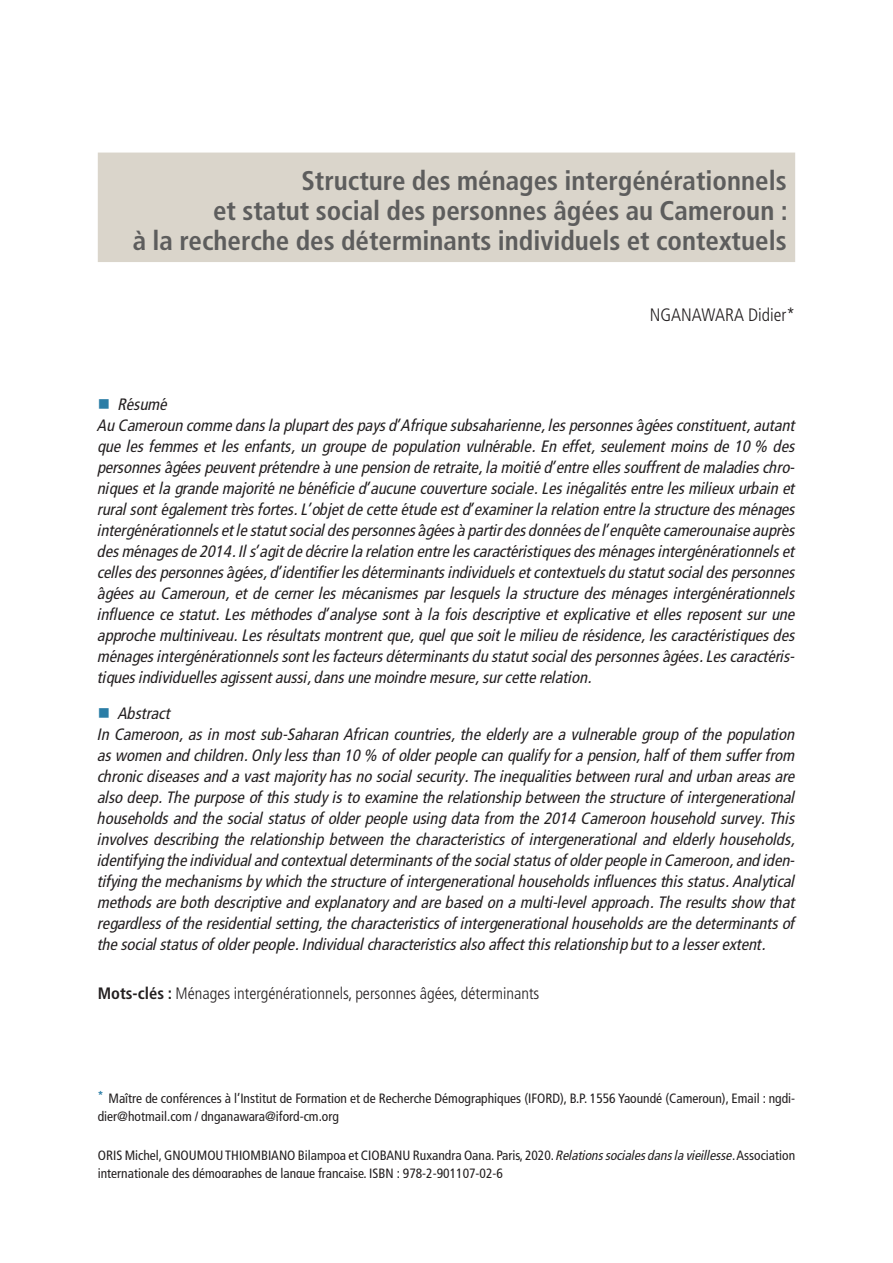
<style>
.page{position:relative;width:893px;height:1263px;background:#fff}
.page>*{position:absolute;margin:0;border:0;box-sizing:border-box;transform-origin:0 0}
.Chap_Titre_3_lignes{font:700 condensed 27px/30px "Frutiger LT Std";color:#5d5d5d;text-align:right}
.Chap_Auteur{font:300 condensed 18px "Frutiger LT Std";color:#231f20}
.Résumé_suite{font:italic condensed 16.5px/21px "Frutiger LT Std";color:#231f20;text-align:justify}
.Mots-clés{font:300 condensed 16.5px "Frutiger LT Std";color:#231f20}
.Note_de_bas_de_page{font:condensed 13.5px/18px "Frutiger LT Std";color:#231f20}
.s1{font-weight:700}
.s2{font-style:italic}
</style>
<div class="page">
<div style="left:98px;top:153px;width:697px;height:109px;background:#dad5cb"></div>
<p class="Chap_Titre_3_lignes" style="left:133px;top:166px;width:656px">Structure des ménages intergénérationnels<br>et statut social des personnes âgées au Cameroun :<br>à la recherche des déterminants individuels et contextuels</p>
<p class="Chap_Auteur" style="left:650px;top:304px;width:147px">NGANAWARA Didier*</p>
<p class="Résumé_suite" style="left:118px;top:394px;width:51px">Résumé</p>
<p class="Résumé_suite" style="left:98px;top:415px;width:699px">Au Cameroun comme dans la plupart des pays d’Afrique subsaharienne, les personnes âgées constituent, autant que les femmes et les enfants, un groupe de population vulnérable. En effet, seulement moins de 10 % des personnes âgées peuvent prétendre à une pension de retraite, la moitié d’entre elles souffrent de maladies chro&shy;niques et la grande majorité ne bénéficie d’aucune couverture sociale. Les inégalités entre les milieux urbain et rural sont également très fortes. L’objet de cette étude est d’examiner la relation entre la structure des ménages intergénérationnels et le statut social des personnes âgées à partir des données de l’enquête camerounaise auprès des ménages de 2014. Il s’agit de décrire la relation entre les caractéristiques des ménages intergénérationnels et celles des personnes âgées, d’identifier les déterminants individuels et contextuels du statut social des personnes âgées au Cameroun, et de cerner les mécanismes par lesquels la structure des ménages intergénérationnels influence ce statut. Les méthodes d’analyse sont à la fois descriptive et explicative et elles reposent sur une approche multiniveau. Les résultats montrent que, quel que soit le milieu de résidence, les caractéristiques des ménages intergénérationnels sont les facteurs déterminants du statut social des personnes âgées. Les caractéris&shy;tiques individuelles agissent aussi, dans une moindre mesure, sur cette relation.</p>
<p class="Résumé_suite" style="left:118px;top:703px;width:54px">Abstract</p>
<p class="Résumé_suite" style="left:98px;top:724px;width:699px">In Cameroon, as in most sub-Saharan African countries, the elderly are a vulnerable group of the population as women and children. Only less than 10 % of older people can qualify for a pension, half of them suffer from chronic diseases and a vast majority has no social security. The inequalities between rural and urban areas are also deep. The purpose of this study is to examine the relationship between the structure of intergenerational households and the social status of older people using data from the 2014 Cameroon household survey. This involves describing the relationship between the characteristics of intergenerational and elderly households, identifying the individual and contextual determinants of the social status of older people in Cameroon, and iden&shy;tifying the mechanisms by which the structure of intergenerational households influences this status. Analytical methods are both descriptive and explanatory and are based on a multi-level approach. The results show that regardless of the residential setting, the characteristics of intergenerational households are the determinants of the social status of older people. Individual characteristics also affect this relationship but to a lesser extent.</p>
<p class="Mots-clés" style="left:98px;top:983px;width:443px"><span class="s1">Mots-clés :</span> Ménages intergénérationnels, personnes âgées, déterminants</p>
<p class="Note_de_bas_de_page" style="left:98px;top:1089px;width:699px"><sup>*</sup> Maître de conférences à l’Institut de Formation et de Recherche Démographiques (IFORD), B.P. 1556 Yaoundé (Cameroun), Email : ngdi&shy;dier@hotmail.com / dnganawara@iford-cm.org</p>
<p class="Note_de_bas_de_page" style="left:98px;top:1146px;width:699px">ORIS Michel, GNOUMOU THIOMBIANO Bilampoa et CIOBANU Ruxandra Oana. Paris, 2020. <span class="s2">Relations sociales dans la vieillesse</span>. Association internationale des démographes de langue française. ISBN : 978-2-901107-02-6</p>
</div>
